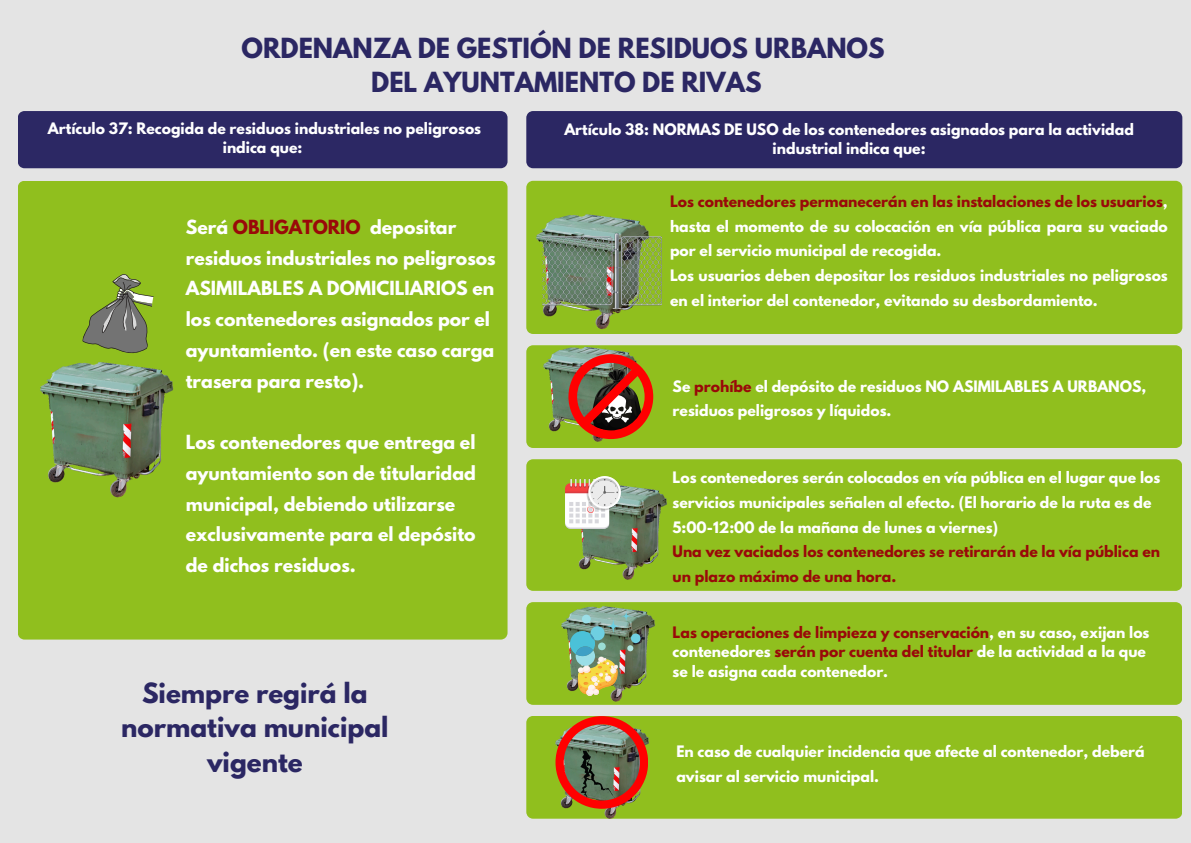
<style>
.page{position:relative;width:1191px;height:843px;background:#fff}
.page>*{position:absolute;margin:0;border:0;box-sizing:border-box;transform-origin:0 0}
.t1{font:700 24.7px/34.5px "League Spartan";color:#2b2763;text-align:center}
.t2{font:700 24.6px/34.3px "League Spartan";color:#2b2763;text-align:center}
.t3{font:700 17.2px/30.7px "League Spartan";color:#fff}
.t4{font:700 14px/24.8px "League Spartan";color:#fff}
.t5{font:700 14px/24.8px "League Spartan";color:#990909}
.s1{color:#990909}
</style>
<div class="page">
<div style="left:0;top:0;width:1190px;height:842px;background:#e4e4e4"></div>
<div style="left:18px;top:181px;width:489px;height:458px;background:#90bf1e"></div>
<div style="left:660px;top:181px;width:522px;height:153px;background:#90bf1e"></div>
<div style="left:18px;top:111px;width:489px;height:57px;background:#2c2864"></div>
<div style="left:526px;top:111px;width:656px;height:57px;background:#2b2763"></div>
<svg style="left:80px;top:269px;width:78px;height:22px;background:#8ab12b"></svg>
<div style="left:526px;top:345px;width:656px;height:103px;background:#90bf1e"></div>
<div style="left:526px;top:459px;width:655px;height:131px;background:#90bf1e"></div>
<img style="left:564px;top:435px;width:111px;height:156px">
<div style="left:526px;top:716px;width:656px;height:102px;background:#90bf1e"></div>
<div style="left:526px;top:602px;width:656px;height:102px;background:#90bf1e"></div>
<img style="left:565px;top:476px;width:55px;height:52px">
<img style="left:534px;top:355px;width:111px;height:108px">
<img style="left:568px;top:355px;width:85px;height:84px">
<img style="left:552px;top:556px;width:111px;height:167px">
<svg style="left:605px;top:618px;width:16px;height:16px"></svg>
<svg style="left:620px;top:610px;width:12px;height:11px"></svg>
<div style="left:582px;top:614px;width:8px;height:9px;background:#9adee7;border-radius:50%"></div>
<svg style="left:570px;top:626px;width:48px;height:48px;background:#7faa97"></svg>
<div style="left:598px;top:642px;width:7px;height:8px;background:#9bddd5;border-radius:50%"></div>
<svg style="left:627px;top:645px;width:6px;height:6px"></svg>
<div style="left:631px;top:633px;width:9px;height:10px;background:#6ecfe1;border-radius:50%"></div>
<img style="left:526px;top:154px;width:134px;height:201px">
<img style="left:542px;top:233px;width:119px;height:75px">
<img style="left:27px;top:291px;width:159px;height:237px">
<img style="left:546px;top:674px;width:111px;height:145px">
<img style="left:555px;top:715px;width:92px;height:93px">
<p class="t2" style="left:241px;top:34px;width:644px">ORDENANZA DE GESTIÓN DE RESIDUOS URBANOS<br>DEL AYUNTAMIENTO DE RIVAS</p>
<p class="t4" style="left:48px;top:120px;width:434px;line-height:19.5px;text-align:center">Artículo 37: Recogida de residuos industriales no peligrosos indica que:</p>
<p class="t4" style="left:564px;top:121px;width:571px;line-height:19.5px;text-align:center">Artículo 38: NORMAS DE USO de los contenedores asignados para la actividad industrial indica que:</p>
<p class="t3" style="left:186px;top:214px;width:311px">Será <span class="s1">OBLIGATORIO</span> depositar residuos industriales no peligrosos ASIMILABLES A DOMICILIARIOS en los contenedores asignados por el ayuntamiento. (en este caso carga</p>
<p class="t3" style="left:186px;top:367px;width:180px">trasera para resto).</p>
<p class="t3" style="left:186px;top:429px;width:291px">Los contenedores que entrega el ayuntamiento son de titularidad municipal, debiendo utilizarse exclusivamente para el depósito de dichos residuos.</p>
<p class="t1" style="left:121px;top:678px;width:269px">Siempre regirá la normativa municipal vigente</p>
<p class="t4" style="left:670px;top:190px;width:499px;text-align:justify"><span class="s1">Los contenedores permanecerán en las instalaciones de los usuarios</span>, hasta el momento de su colocación en vía pública para su vaciado por el servicio municipal de recogida.</p>
<p class="t4" style="left:670px;top:265px;width:499px">Los usuarios deben depositar los residuos industriales no peligrosos en el interior del contenedor, evitando su desbordamiento.</p>
<p class="t4" style="left:672px;top:375px;width:475px">Se <span class="s1">prohíbe</span> el depósito de residuos NO ASIMILABLES A URBANOS, residuos peligrosos y líquidos.</p>
<p class="t4" style="left:672px;top:466px;width:489px">Los contenedores serán colocados en vía pública en el lugar que los servicios municipales señalen al efecto. (El horario de la ruta es de<br>5:00-12:00 de la mañana de lunes a viernes)</p>
<p class="t5" style="left:672px;top:541px;width:489px">Una vez vaciados los contenedores se retirarán de la vía pública en un plazo máximo de una hora.</p>
<p class="t4" style="left:672px;top:624px;width:478px;line-height:19.5px"><span class="s1">Las operaciones de limpieza y conservación</span>, en su caso, exijan los contenedores <span class="s1">serán por cuenta del titular</span> de la actividad a la que se le asigna cada contenedor.</p>
<p class="t4" style="left:676px;top:741px;width:470px">En caso de cualquier incidencia que afecte al contenedor, deberá avisar al servicio municipal.</p>
</div>
